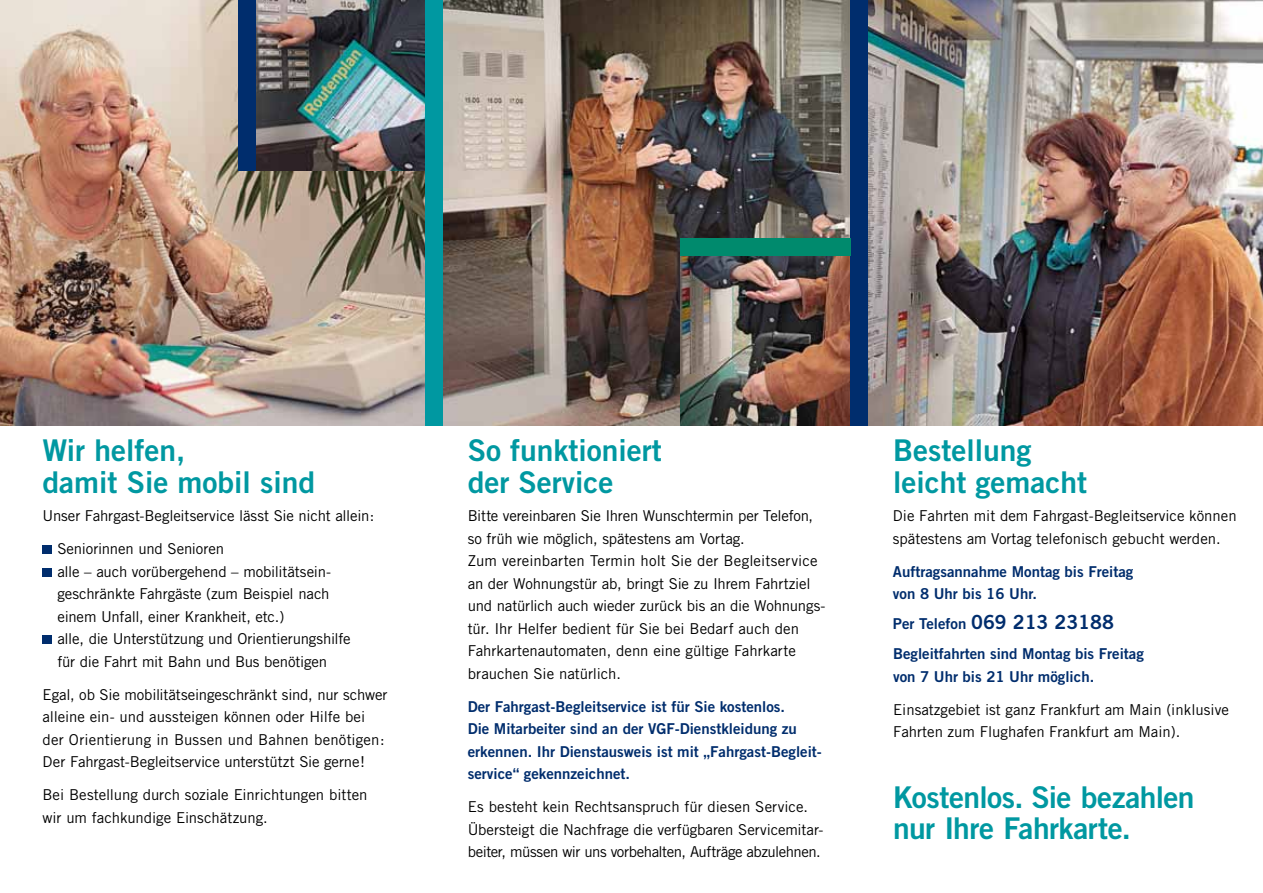
<style>
.page{position:relative;width:1263px;height:893px;background:#fff}
.page>*{position:absolute;margin:0;border:0;box-sizing:border-box;transform-origin:0 0}
.t1{font:30px/31.5px "Trade Gothic Bold Two";color:#0098a1}
.t2{font:19.5px "Trade Gothic Bold Two";color:#002d6d}
.t3{font:15px/22.5px "Trade Gothic";letter-spacing:-.005em;color:#000}
.t4{font:15px/22.5px "Trade Gothic Bold Two";color:#002d6d}
.s1{font-size:15px}
</style>
<div class="page">
<img style="left:0;top:0;width:425px;height:425px">
<div style="left:43px;top:545px;width:9px;height:9px;background:#002d6d"></div>
<div style="left:43px;top:568px;width:9px;height:9px;background:#002d6d"></div>
<div style="left:43px;top:635px;width:9px;height:9px;background:#002d6d"></div>
<img style="left:442px;top:0;width:408px;height:425px">
<img style="left:867px;top:0;width:396px;height:425px">
<img style="left:255px;top:0;width:170px;height:170px">
<img style="left:680px;top:255px;width:170px;height:170px">
<div style="left:238px;top:0;width:17px;height:170px;background:#002d6d"></div>
<div style="left:425px;top:0;width:17px;height:425px;background:#0098a1"></div>
<div style="left:850px;top:0;width:17px;height:425px;background:#002d6d"></div>
<div style="left:680px;top:238px;width:170px;height:17px;background:#008a6d"></div>
<h1 class="t1" style="left:43px;top:434px;width:274px">Wir helfen,<br>damit Sie mobil sind</h1>
<p class="t3" style="left:43px;top:504px;width:333px">Unser Fahrgast-Begleitservice lässt Sie nicht allein:</p>
<p class="t3" style="left:57px;top:537px;width:295px">Seniorinnen und Senioren<br>alle – auch vorübergehend – mobilitätsein&shy;geschränkte Fahrgäste (zum Beispiel nach einem Unfall, einer Krankheit, etc.)<br>alle, die Unterstützung und Orientierungshilfe für die Fahrt mit Bahn und Bus benötigen</p>
<p class="t3" style="left:43px;top:683px;width:347px">Egal, ob Sie mobilitätseingeschränkt sind, nur schwer alleine ein- und aussteigen können oder Hilfe bei der Orientierung in Bussen und Bahnen benötigen:<br>Der Fahrgast-Begleitservice unterstützt Sie gerne!</p>
<p class="t3" style="left:42px;top:783px;width:327px">Bei Bestellung durch soziale Einrichtungen bitten wir um fachkundige Einschätzung.</p>
<h1 class="t1" style="left:468px;top:434px;width:196px">So funktioniert der Service</h1>
<h1 class="t1" style="left:893px;top:434px;width:196px">Bestellung leicht gemacht</h1>
<p class="t3" style="left:468px;top:504px;width:359px">Bitte vereinbaren Sie Ihren Wunschtermin per Telefon, so früh wie möglich, spätestens am Vortag.<br>Zum vereinbarten Termin holt Sie der Begleitservice an der Wohnungstür ab, bringt Sie zu Ihrem Fahrtziel und natürlich auch wieder zurück bis an die Wohnungs&shy;tür. Ihr Helfer bedient für Sie bei Bedarf auch den Fahrkartenautomaten, denn eine gültige Fahrkarte brauchen Sie natürlich.</p>
<p class="t4" style="left:468px;top:695px;width:356px">Der Fahrgast-Begleitservice ist für Sie kostenlos.<br>Die Mitarbeiter sind an der VGF-Dienstkleidung zu erkennen. Ihr Dienstausweis ist mit „Fahrgast-Begleit&shy;service“ gekennzeichnet.</p>
<p class="t3" style="left:468px;top:795px;width:357px">Es besteht kein Rechtsanspruch für diesen Service.<br>Übersteigt die Nachfrage die verfügbaren Servicemitar&shy;beiter, müssen wir uns vorbehalten, Aufträge abzulehnen.</p>
<p class="t3" style="left:893px;top:504px;width:345px">Die Fahrten mit dem Fahrgast-Begleitservice können spätestens am Vortag telefonisch gebucht werden.</p>
<p class="t4" style="left:893px;top:560px;width:242px">Auftragsannahme Montag bis Freitag von 8 Uhr bis 16 Uhr.</p>
<h2 class="t2" style="left:893px;top:610px;width:223px"><span class="s1">Per Telefon</span> 069 213 23188</h2>
<p class="t4" style="left:893px;top:642px;width:252px">Begleitfahrten sind Montag bis Freitag von 7 Uhr bis 21 Uhr möglich.</p>
<p class="t3" style="left:893px;top:698px;width:337px">Einsatzgebiet ist ganz Frankfurt am Main (inklusive<br>Fahrten zum Flughafen Frankfurt am Main).</p>
<h1 class="t1" style="left:893px;top:781px;width:303px">Kostenlos. Sie bezahlen nur Ihre Fahrkarte.</h1>
</div>
